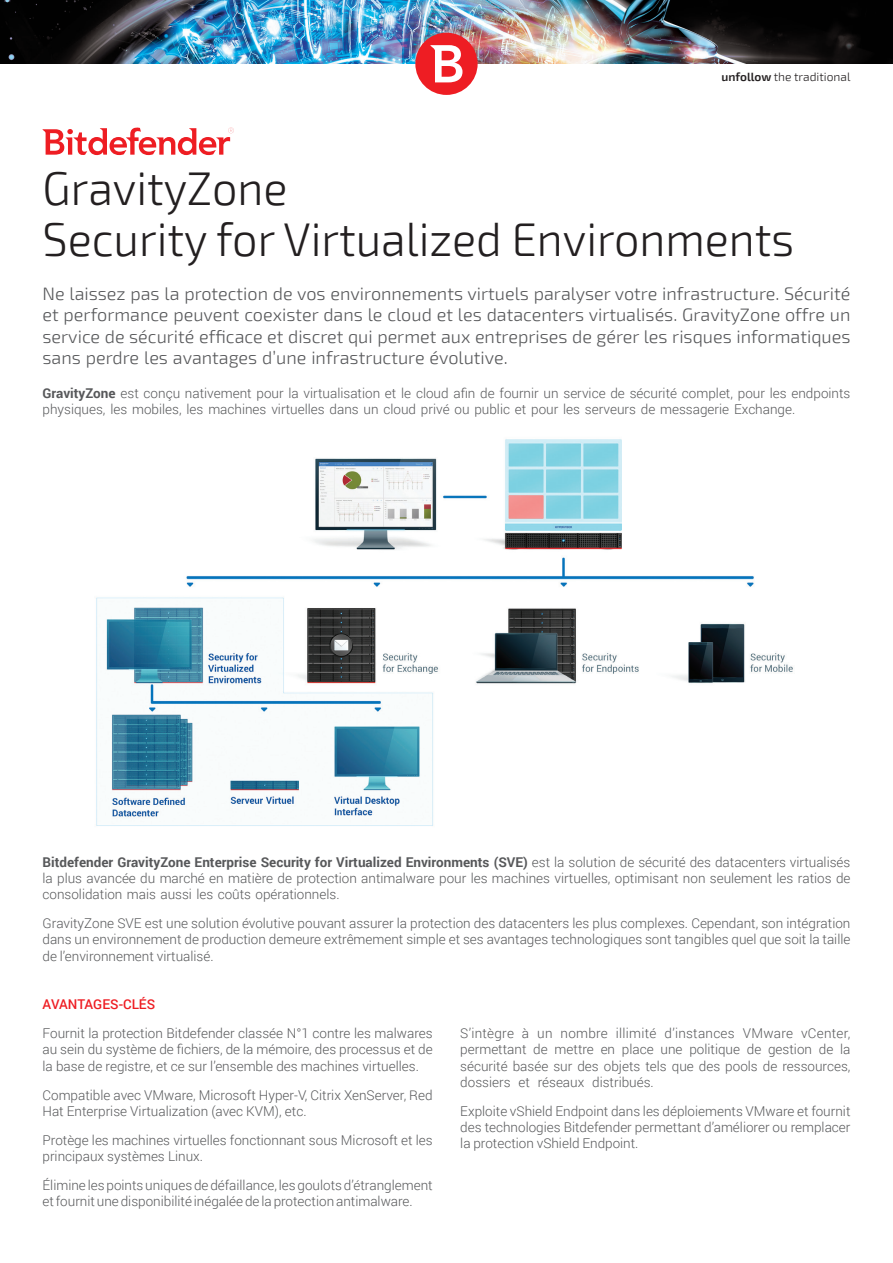
<style>
.page{position:relative;width:893px;height:1263px;background:#fff}
.page>*{position:absolute;margin:0;border:0;box-sizing:border-box;transform-origin:0 0}
.ProductName{font:300 47.25px/50.4px "Exo 2";color:#231f20;scale:.95 1}
.Head-Expl{font:300 18px/21.6px "Exo 2";color:#57585a;text-align:justify}
.BodyCopy{font:300 13.5px/16.2px "Roboto";color:#57585a;text-align:justify}
.Bodycopybold{font:300 13.5px/16.2px "Roboto";color:#57585a;text-align:justify}
.Head-Red{font:500 13.5px "Roboto";color:#ee1d23}
.t1{font:300 12px "Exo 2";color:#231f20}
.s1{font-weight:600}
.s2{font-weight:700}
</style>
<div class="page">
<img style="left:0;top:0;width:893px;height:63px">
<div style="left:415px;top:33px;width:63px;height:62px;background:#ee1d23;border-radius:50%"></div>
<svg style="left:430px;top:45px;width:32px;height:37px"></svg>
<svg style="left:43px;top:127px;width:191px;height:29px"></svg>
<img style="left:96px;top:439px;width:697px;height:387px">
<p class="t1" style="left:721px;top:70px;width:131px"><span class="s1">unfollow</span> the traditional</p>
<p class="ProductName" style="left:43px;top:165px;width:793px">GravityZone<br>Security for Virtualized Environments</p>
<p class="Head-Expl" style="left:43px;top:283px;width:809px">Ne laissez pas la protection de vos environnements virtuels paralyser votre infrastructure. Sécurité et performance peuvent coexister dans le cloud et les datacenters virtualisés. GravityZone offre un service de sécurité efficace et discret qui permet aux entreprises de gérer les risques informatiques sans perdre les avantages d’une infrastructure évolutive.</p>
<p class="Bodycopybold" style="left:43px;top:384px;width:809px"><span class="s2">GravityZone</span> est conçu nativement pour la virtualisation et le cloud afin de fournir un service de sécurité complet, pour les endpoints physiques, les mobiles, les machines virtuelles dans un cloud privé ou public et pour les serveurs de messagerie Exchange.</p>
<p class="Bodycopybold" style="left:43px;top:853px;width:809px"><span class="s2">Bitdefender GravityZone Enterprise Security for Virtualized Environments (SVE)</span> est la solution de sécurité des datacenters virtualisés la plus avancée du marché en matière de protection antimalware pour les machines virtuelles, optimisant non seulement les ratios de consolidation mais aussi les coûts opérationnels.</p>
<p class="Bodycopybold" style="left:43px;top:915px;width:809px">GravityZone SVE est une solution évolutive pouvant assurer la protection des datacenters les plus complexes. Cependant, son intégration dans un environnement de production demeure extrêmement simple et ses avantages technologiques sont tangibles quel que soit la taille de l’environnement virtualisé.</p>
<p class="Head-Red" style="left:43px;top:995px;width:114px">AVANTAGES-CLÉS</p>
<p class="BodyCopy" style="left:43px;top:1025px;width:392px">Fournit la protection Bitdefender classée N°1 contre les malwares au sein du système de fichiers, de la mémoire, des processus et de la base de registre, et ce sur l’ensemble des machines virtuelles.</p>
<p class="BodyCopy" style="left:43px;top:1086px;width:392px">Compatible avec VMware, Microsoft Hyper-V, Citrix XenServer, Red<br>Hat Enterprise Virtualization (avec KVM), etc.</p>
<p class="BodyCopy" style="left:43px;top:1131px;width:392px">Protège les machines virtuelles fonctionnant sous Microsoft et les principaux systèmes Linux.</p>
<p class="BodyCopy" style="left:43px;top:1176px;width:392px">Élimine les points uniques de défaillance, les goulots d’étranglement et fournit une disponibilité inégalée de la protection antimalware.</p>
<p class="BodyCopy" style="left:460px;top:1025px;width:392px">S’intègre à un nombre illimité d’instances VMware vCenter, permettant de mettre en place une politique de gestion de la sécurité basée sur des objets tels que des pools de ressources, dossiers et réseaux distribués.</p>
<p class="BodyCopy" style="left:460px;top:1102px;width:392px">Exploite vShield Endpoint dans les déploiements VMware et fournit des technologies Bitdefender permettant d’améliorer ou remplacer la protection vShield Endpoint.</p>
</div>
